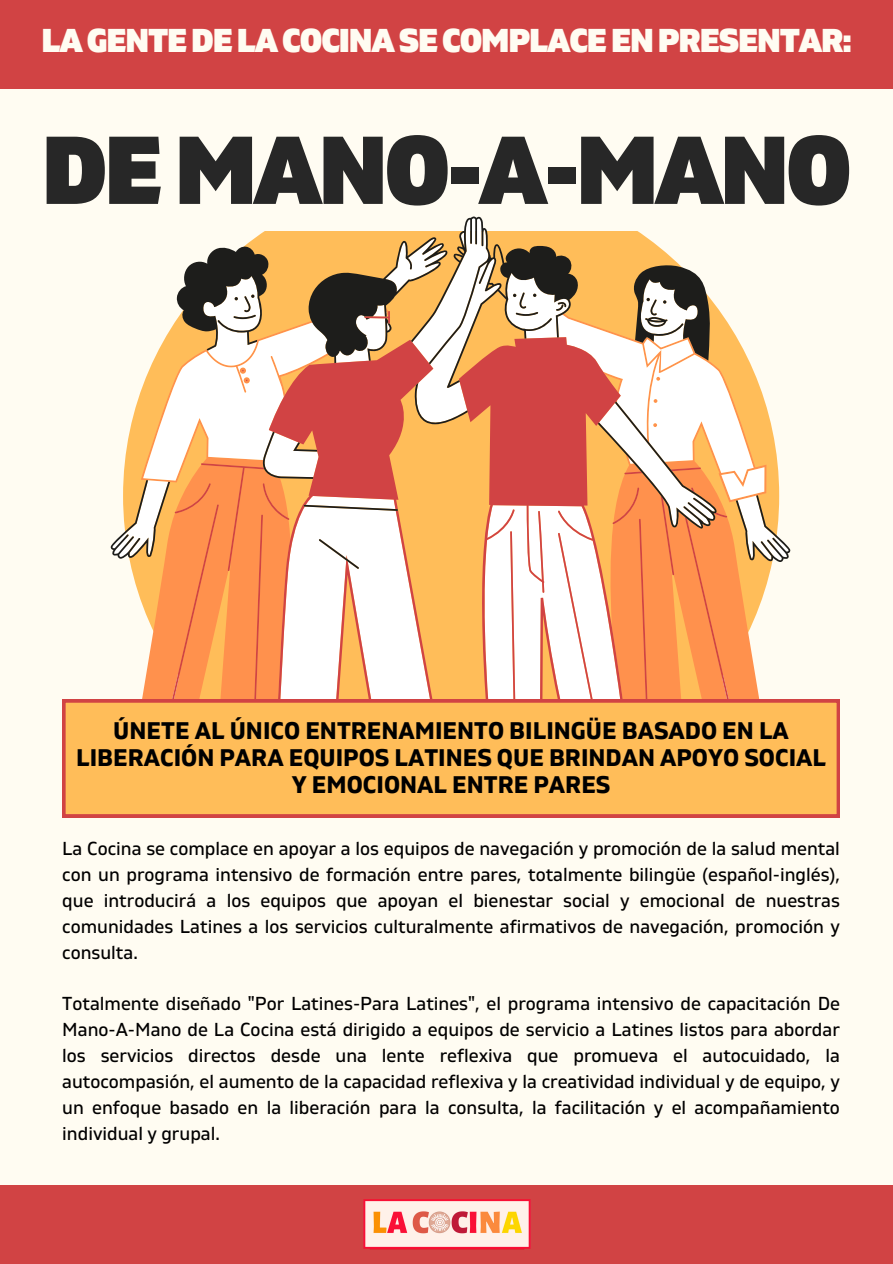
<style>
.page{position:relative;width:893px;height:1264px;background:#fff}
.page>*{position:absolute;margin:0;border:0;box-sizing:border-box;transform-origin:0 0}
.t1{font:900 96px "Gilam";letter-spacing:-.035em;color:#272727}
.t2{font:900 33px "Gilam";letter-spacing:-.035em;color:#fffcf2}
.t3{font:700 24px/27px "Gilam";color:#000;text-align:center}
.t4{font:18.75px/25.8px "Gilam";color:#000;text-align:justify}
</style>
<div class="page">
<div style="left:0;top:0;width:892px;height:1263px;background:#fffcf2"></div>
<div style="left:0;top:1184px;width:892px;height:79px;background:#d14344"></div>
<div style="left:0;top:0;width:892px;height:89px;background:#d14344"></div>
<img style="left:363px;top:1199px;width:168px;height:51px">
<svg style="left:110px;top:216px;width:681px;height:483px"></svg>
<div style="left:62px;top:699px;width:777px;height:118px;background:#ffbd59"></div>
<h2 class="t2" style="left:41px;top:21px;width:812px">LAGENTEDELACOCINASECOMPLACEENPRESENTAR:</h2>
<p class="t1" style="left:41px;top:114px;width:811px">DEMANO-A-MANO</p>
<h3 class="t3" style="left:76px;top:718px;width:751px">ÚNETE AL ÚNICO ENTRENAMIENTO BILINGÜE BASADO EN LA<br>LIBERACIÓN PARA EQUIPOS LATINES QUE BRINDAN APOYO SOCIAL<br>Y EMOCIONAL ENTRE PARES</h3>
<h1 class="t4" style="left:62px;top:836px;width:779px">La Cocina se complace en apoyar a los equipos de navegación y promoción de la salud mental con un programa intensivo de formación entre pares, totalmente bilingüe (español-inglés), que introducirá a los equipos que apoyan el bienestar social y emocional de nuestras comunidades Latines a los servicios culturalmente afirmativos de navegación, promoción y consulta.</h1>
<p class="t4" style="left:62px;top:991px;width:779px">Totalmente diseñado "Por Latines-Para Latines", el programa intensivo de capacitación De Mano-A-Mano de La Cocina está dirigido a equipos de servicio a Latines listos para abordar los servicios directos desde una lente reflexiva que promueva el autocuidado, la autocompasión, el aumento de la capacidad reflexiva y la creatividad individual y de equipo, y un enfoque basado en la liberación para la consulta, la facilitación y el acompañamiento individual y grupal.</p>
</div>
